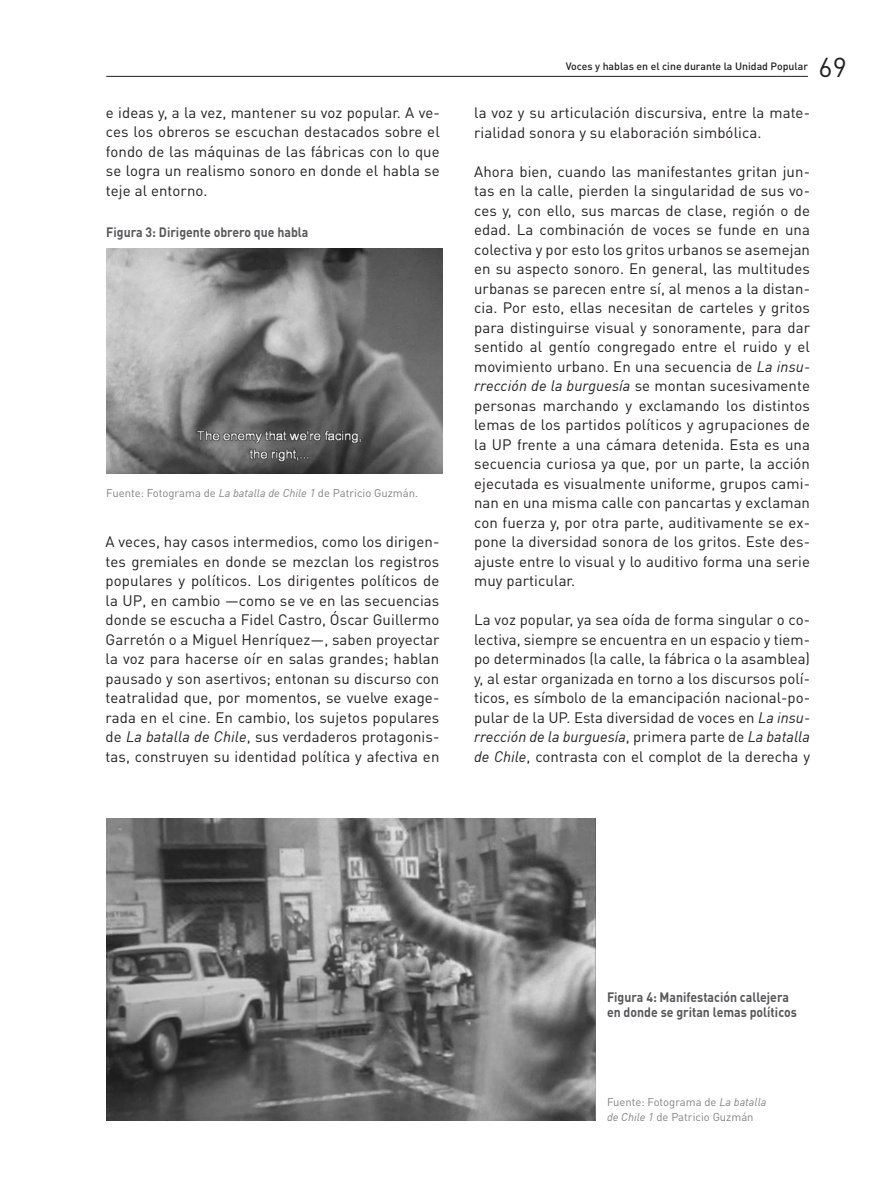
<style>
.page{position:relative;width:893px;height:1191px;background:#fff}
.page>*{position:absolute;margin:0;border:0;box-sizing:border-box;transform-origin:0 0}
.t1{font:27px "DIN Pro";color:#231f20}
.caja_textos{font:15px/19.5px "DIN Pro";letter-spacing:.005em;color:#231f20;text-align:justify}
.TITULO_CUADRO{font:700 13.5px "DIN Pro";color:#57585a;scale:.91 1}
.PIE_DE_GRAFICO{font:11.25px/15px "DIN Pro";color:#808285}
.t2{font:500 10.5px "DIN Pro";color:#231f20}
.s1{font-family:"DIN";font-style:italic}
</style>
<div class="page">
<hr style="left:106px;top:76px;width:702px;height:1px;background:#231f20">
<img style="left:106px;top:248px;width:336px;height:226px">
<img style="left:106px;top:818px;width:489px;height:302px">
<p class="caja_textos" style="left:106px;top:102px;width:335px">e ideas y, a la vez, mantener su voz popular. A ve&shy;ces los obreros se escuchan destacados sobre el fondo de las máquinas de las fábricas con lo que se logra un realismo sonoro en donde el habla se teje al entorno.</p>
<p class="TITULO_CUADRO" style="left:106px;top:220px;width:224px">Figura 3: Dirigente obrero que habla</p>
<p class="PIE_DE_GRAFICO" style="left:106px;top:484px;width:313px">Fuente: Fotograma de <span class="s1">La batalla de Chile 1</span> de Patricio Guzmán.</p>
<p class="caja_textos" style="left:106px;top:531px;width:335px">A veces, hay casos intermedios, como los dirigen&shy;tes gremiales en donde se mezclan los registros populares y políticos. Los dirigentes políticos de la UP, en cambio —como se ve en las secuencias donde se escucha a Fidel Castro, Óscar Guillermo Garretón o a Miguel Henríquez—, saben proyectar la voz para hacerse oír en salas grandes; hablan pausado y son asertivos; entonan su discurso con teatralidad que, por momentos, se vuelve exage&shy;rada en el cine. En cambio, los sujetos populares de <span class="s1">La batalla de Chile</span>, sus verdaderos protagonis&shy;tas, construyen su identidad política y afectiva en</p>
<p class="t2" style="left:566px;top:57px;width:244px">Voces y hablas en el cine durante la Unidad Popular</p>
<h1 class="t1" style="left:819px;top:48px;width:30px">69</h1>
<p class="caja_textos" style="left:474px;top:102px;width:337px">la voz y su articulación discursiva, entre la mate&shy;rialidad sonora y su elaboración simbólica.</p>
<p class="caja_textos" style="left:474px;top:161px;width:337px">Ahora bien, cuando las manifestantes gritan jun&shy;tas en la calle, pierden la singularidad de sus vo&shy;ces y, con ello, sus marcas de clase, región o de edad. La combinación de voces se funde en una colectiva y por esto los gritos urbanos se asemejan en su aspecto sonoro. En general, las multitudes urbanas se parecen entre sí, al menos a la distan&shy;cia. Por esto, ellas necesitan de carteles y gritos para distinguirse visual y sonoramente, para dar sentido al gentío congregado entre el ruido y el movimiento urbano. En una secuencia de <span class="s1">La insu&shy;rrección de la burguesía</span> se montan sucesivamente personas marchando y exclamando los distintos lemas de los partidos políticos y agrupaciones de la UP frente a una cámara detenida. Esta es una secuencia curiosa ya que, por un parte, la acción ejecutada es visualmente uniforme, grupos cami&shy;nan en una misma calle con pancartas y exclaman con fuerza y, por otra parte, auditivamente se ex&shy;pone la diversidad sonora de los gritos. Este des&shy;ajuste entre lo visual y lo auditivo forma una serie muy particular.</p>
<p class="caja_textos" style="left:474px;top:609px;width:337px">La voz popular, ya sea oída de forma singular o co&shy;lectiva, siempre se encuentra en un espacio y tiem&shy;po determinados (la calle, la fábrica o la asamblea) y, al estar organizada en torno a los discursos polí&shy;ticos, es símbolo de la emancipación nacional-po&shy;pular de la UP. Esta diversidad de voces en <span class="s1">La insu&shy;rrección de la burguesía</span>, primera parte de <span class="s1">La batalla de Chile</span>, contrasta con el complot de la derecha y</p>
<p class="TITULO_CUADRO" style="left:607px;top:986px;width:202px">Figura 4: Manifestación callejera</p>
<p class="TITULO_CUADRO" style="left:607px;top:1001px;width:210px">en donde se gritan lemas políticos</p>
<p class="PIE_DE_GRAFICO" style="left:607px;top:1093px;width:161px">Fuente: Fotograma de <span class="s1">La batalla de Chile 1</span> de Patricio Guzmán</p>
</div>
